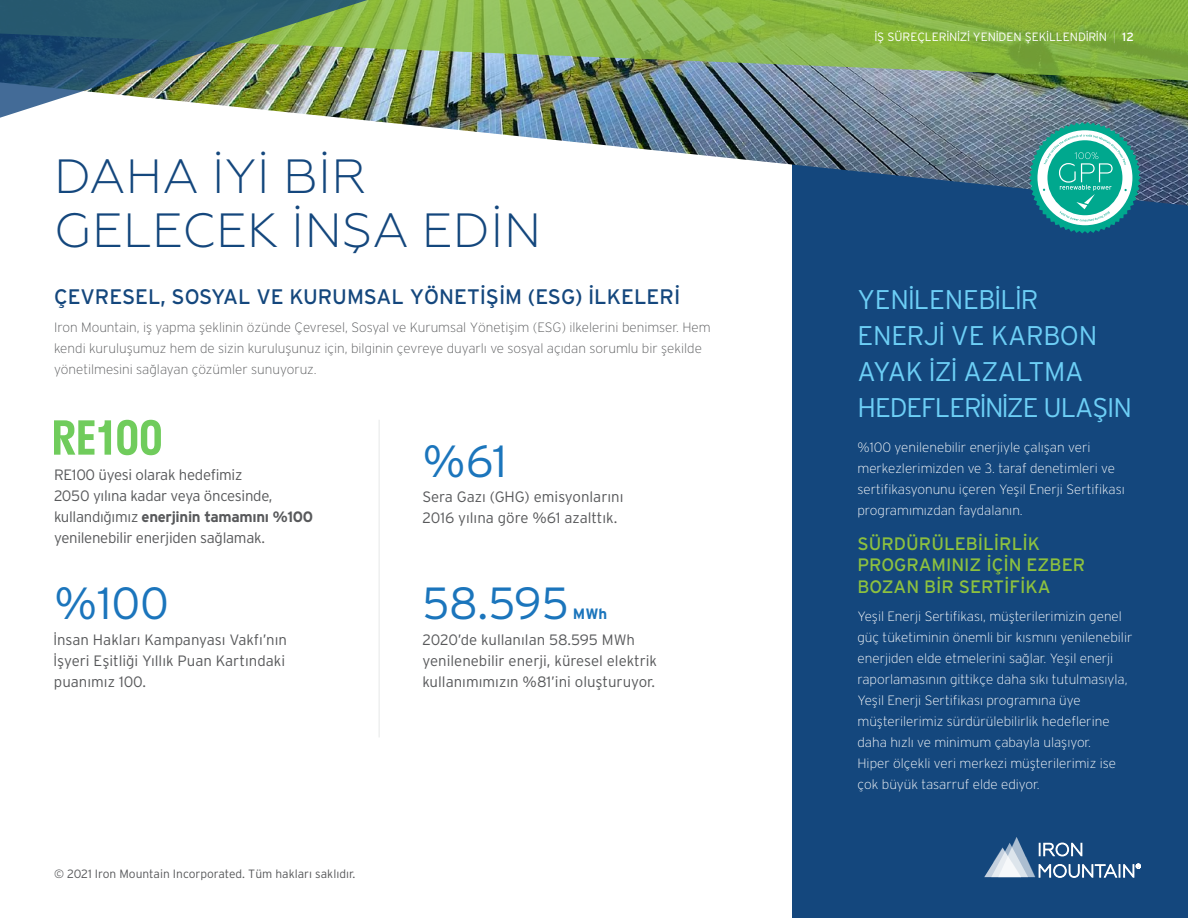
<style>
.page{position:relative;width:1188px;height:918px;background:#fff}
.page>*{position:absolute;margin:0;border:0;box-sizing:border-box;transform-origin:0 0}
.t1{font:300 48px/54px "Geometria";letter-spacing:.01em;color:#14477d}
.t2{font:300 45px "Interstate";letter-spacing:-.01em;color:#1b75bc}
.t3{font:300 27px/36px "Interstate";letter-spacing:-.01em;color:#6dcff6}
.t4{font:21px "Interstate";color:#14477d}
.t5{font:18px/21.6px "Interstate";color:#8dc13f}
.t6{font:300 15px/21px "Interstate";color:#58595b}
.t7{font:300 15px/21px "Interstate";letter-spacing:-.02em;color:#58595b}
.t8{font:700 15px "Interstate";color:#1b75bc}
.t9{font:200 13.5px/21px "Interstate";color:#fff}
.t10{font:200 13.5px/21px "Interstate";color:#58595b}
.t11{font:300 12px "Interstate";color:#58595b}
.t12{font:300 12px "Interstate";color:#fff}
.s1{font-weight:700}
.s2{font-weight:100}
.s3{font-weight:400}
</style>
<div class="page">
<div style="left:792px;top:153px;width:396px;height:765px;background:#14477d"></div>
<img style="left:382px;top:81px;width:806px;height:125px">
<img style="left:410px;top:0;width:778px;height:81px">
<img style="left:0;top:0;width:410px;height:122px">
<svg style="left:1029px;top:122px;width:112px;height:111px"></svg>
<hr style="left:379px;top:420px;width:1px;height:317px;background:#e6e8e8">
<svg style="left:54px;top:420px;width:57px;height:35px"></svg>
<svg style="left:117px;top:420px;width:44px;height:35px"></svg>
<svg style="left:984px;top:837px;width:157px;height:41px"></svg>
<h1 class="t1" style="left:54px;top:149px;width:489px">DAHA İYİ BİR<br>GELECEK İNŞA EDİN</h1>
<h3 class="t4" style="left:54px;top:285px;width:628px">ÇEVRESEL, SOSYAL VE KURUMSAL YÖNETİŞİM (ESG) İLKELERİ</h3>
<p class="t10" style="left:54px;top:317px;width:658px">Iron Mountain, iş yapma şeklinin özünde Çevresel, Sosyal ve Kurumsal Yönetişim (ESG) ilkelerini benimser. Hem kendi kuruluşumuz hem de sizin kuruluşunuz için, bilginin çevreye duyarlı ve sosyal açıdan sorumlu bir şekilde yönetilmesini sağlayan çözümler sunuyoruz.</p>
<p class="t7" style="left:54px;top:464px;width:261px">RE100 üyesi olarak hedefimiz<br>2050 yılına kadar veya öncesinde, kullandığımız <span class="s1">enerjinin tamamını %100 </span>yenilenebilir enerjiden sağlamak.</p>
<h2 class="t2" style="left:54px;top:578px;width:117px">%100</h2>
<p class="t6" style="left:54px;top:629px;width:235px">İnsan Hakları Kampanyası Vakfı’nın<br>İşyeri Eşitliği Yıllık Puan Kartındaki puanımız 100.</p>
<h2 class="t2" style="left:422px;top:435px;width:86px">%61</h2>
<p class="t6" style="left:422px;top:486px;width:203px">Sera Gazı (GHG) emisyonlarını<br>2016 yılına göre %61 azalttık.</p>
<h2 class="t2" style="left:422px;top:578px;width:148px">58.595</h2>
<p class="t8" style="left:573px;top:606px;width:36px">MWh</p>
<p class="t6" style="left:422px;top:629px;width:236px">2020’de kullanılan 58.595 MWh yenilenebilir enerji, küresel elektrik kullanımımızın %81’ini oluşturuyor.</p>
<p class="t11" style="left:54px;top:867px;width:303px">© 2021 Iron Mountain Incorporated. Tüm hakları saklıdır.</p>
<p class="t12" style="left:875px;top:30px;width:261px">İŞ SÜREÇLERİNİZİ YENİDEN ŞEKİLLENDİRİN <span class="s2">|</span> <span class="s3">12</span></p>
<h3 class="t3" style="left:858px;top:282px;width:276px">YENİLENEBİLİR<br>ENERJİ VE KARBON<br>AYAK İZİ AZALTMA<br>HEDEFLERİNİZE ULAŞIN</h3>
<p class="t9" style="left:858px;top:436px;width:269px">%100 yenilenebilir enerjiyle çalışan veri merkezlerimizden ve 3. taraf denetimleri ve sertifikasyonunu içeren Yeşil Enerji Sertifikası programımızdan faydalanın.</p>
<h3 class="t5" style="left:858px;top:533px;width:229px">SÜRDÜRÜLEBİLİRLİK<br>PROGRAMINIZ İÇİN EZBER<br>BOZAN BİR SERTİFİKA</h3>
<p class="t9" style="left:858px;top:605px;width:276px">Yeşil Enerji Sertifikası, müşterilerimizin genel güç tüketiminin önemli bir kısmını yenilenebilir enerjiden elde etmelerini sağlar. Yeşil enerji raporlamasının gittikçe daha sıkı tutulmasıyla, Yeşil Enerji Sertifikası programına üye müşterilerimiz sürdürülebilirlik hedeflerine daha hızlı ve minimum çabayla ulaşıyor.<br>Hiper ölçekli veri merkezi müşterilerimiz ise çok büyük tasarruf elde ediyor.</p>
</div>
